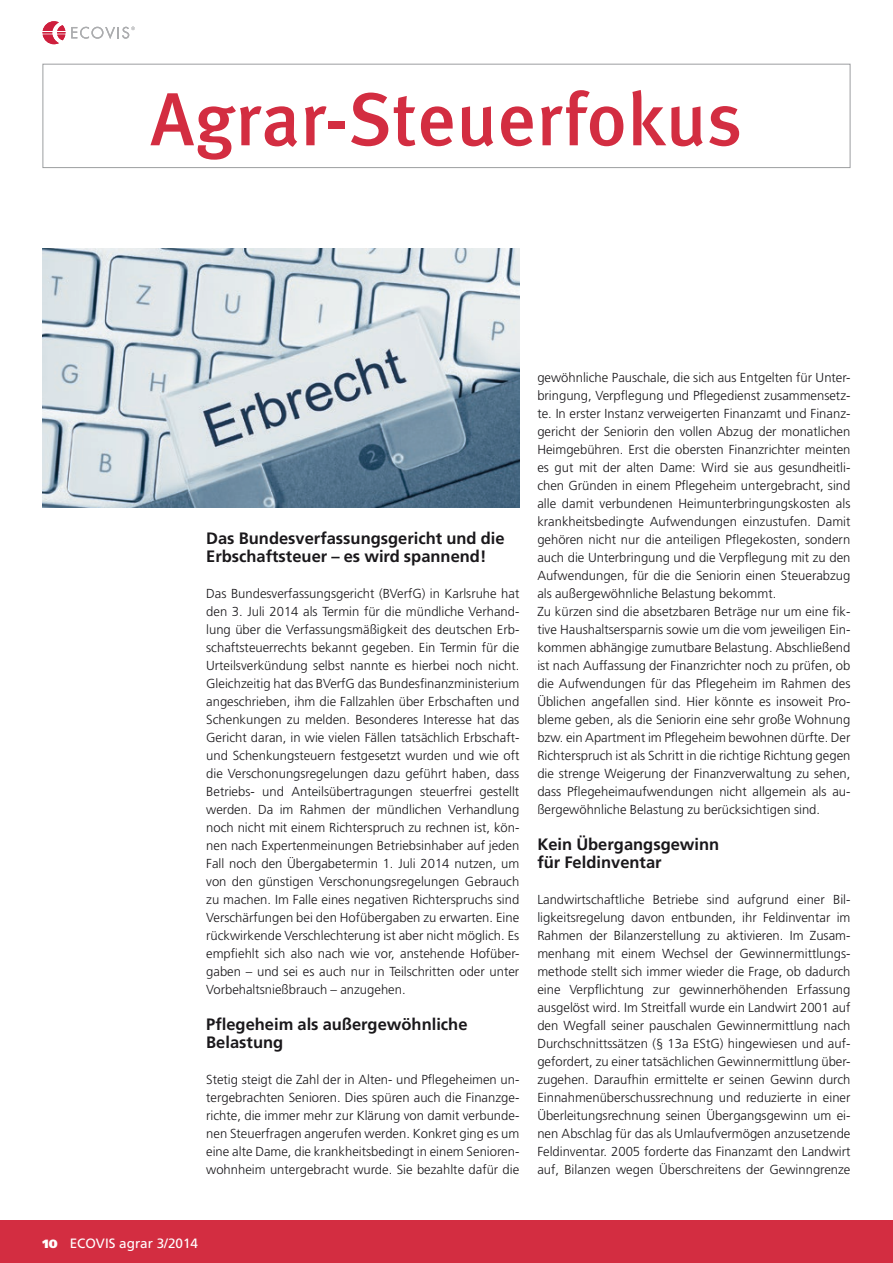
<style>
.page{position:relative;width:893px;height:1263px;background:#fff}
.page>*{position:absolute;margin:0;border:0;box-sizing:border-box;transform-origin:0 0}
.t1{font:500 75px "Meta Plus";letter-spacing:.01em;color:#d32d41}
.t2{font:700 16.5px/18px "Frutiger";color:#1a181b}
.t3{font:13.5px "Frutiger";color:#fff}
.t4{font:300 13.05px/18px "Frutiger";color:#1a181b;text-align:justify}
.s1{font-weight:900;font-size:12px}
</style>
<div class="page">
<div style="left:0;top:1220px;width:893px;height:43px;background:#d32d41"></div>
<svg style="left:71px;top:27px;width:64px;height:12px"></svg>
<svg style="left:43px;top:21px;width:22px;height:23px"></svg>
<div style="left:43px;top:64px;width:807px;height:104px;border:1px solid #9c9ea0"></div>
<img style="left:43px;top:249px;width:476px;height:259px">
<h1 class="t1" style="left:151px;top:76px;width:593px">Agrar-Steuerfokus</h1>
<p class="t2" style="left:206px;top:529px;width:300px">Das Bundesverfassungsgericht und die<br>Erbschaftsteuer – es wird spannend!</p>
<p class="t4" style="left:206px;top:584px;width:315px">Das Bundesverfassungsgericht (BVerfG) in Karlsruhe hat den 3. Juli 2014 als Termin für die mündliche Verhand&shy;lung über die Verfassungsmäßigkeit des deutschen Erb&shy;schaftsteuerrechts bekannt gegeben. Ein Termin für die Urteilsverkündung selbst nannte es hierbei noch nicht.<br>Gleichzeitig hat das BVerfG das Bundesfinanzministerium angeschrieben, ihm die Fallzahlen über Erbschaften und Schenkungen zu melden. Besonderes Interesse hat das Gericht daran, in wie vielen Fällen tatsächlich Erbschaft&shy;und Schenkungsteuern festgesetzt wurden und wie oft die Verschonungsregelungen dazu geführt haben, dass Betriebs- und Anteilsübertragungen steuerfrei gestellt werden. Da im Rahmen der mündlichen Verhandlung noch nicht mit einem Richterspruch zu rechnen ist, kön&shy;nen nach Expertenmeinungen Betriebsinhaber auf jeden Fall noch den Übergabetermin 1. Juli 2014 nutzen, um von den günstigen Verschonungsregelungen Gebrauch zu machen. Im Falle eines negativen Richterspruchs sind Verschärfungen bei den Hofübergaben zu erwarten. Eine rückwirkende Verschlechterung ist aber nicht möglich. Es empfiehlt sich also nach wie vor, anstehende Hofüber&shy;gaben – und sei es auch nur in Teilschritten oder unter Vorbehaltsnießbrauch – anzugehen.</p>
<p class="t2" style="left:206px;top:1015px;width:263px">Pflegeheim als außergewöhnliche<br>Belastung</p>
<p class="t4" style="left:206px;top:1070px;width:315px">Stetig steigt die Zahl der in Alten- und Pflegeheimen un&shy;tergebrachten Senioren. Dies spüren auch die Finanzge&shy;richte, die immer mehr zur Klärung von damit verbunde&shy;nen Steuerfragen angerufen werden. Konkret ging es um eine alte Dame, die krankheitsbedingt in einem Senioren&shy;wohnheim untergebracht wurde. Sie bezahlte dafür die</p>
<p class="t4" style="left:537px;top:368px;width:315px;text-align:left">gewöhnliche Pauschale, die sich aus Entgelten für Unter&shy;bringung, Verpflegung und Pflegedienst zusammensetz&shy;te. In erster Instanz verweigerten Finanzamt und Finanz&shy;gericht der Seniorin den vollen Abzug der monatlichen Heimgebühren. Erst die obersten Finanzrichter meinten es gut mit der alten Dame: Wird sie aus gesundheitli&shy;chen Gründen in einem Pflegeheim untergebracht, sind alle damit verbundenen Heimunterbringungskosten als krankheitsbedingte Aufwendungen einzustufen. Damit gehören nicht nur die anteiligen Pflegekosten, sondern auch die Unterbringung und die Verpflegung mit zu den Aufwendungen, für die die Seniorin einen Steuerabzug als außergewöhnliche Belastung bekommt.<br>Zu kürzen sind die absetzbaren Beträge nur um eine fik&shy;tive Haushaltsersparnis sowie um die vom jeweiligen Ein&shy;kommen abhängige zumutbare Belastung. Abschließend ist nach Auffassung der Finanzrichter noch zu prüfen, ob die Aufwendungen für das Pflegeheim im Rahmen des Üblichen angefallen sind. Hier könnte es insoweit Pro&shy;bleme geben, als die Seniorin eine sehr große Wohnung bzw. ein Apartment im Pflegeheim bewohnen dürfte. Der Richterspruch ist als Schritt in die richtige Richtung gegen die strenge Weigerung der Finanzverwaltung zu sehen, dass Pflegeheimaufwendungen nicht allgemein als au&shy;ßergewöhnliche Belastung zu berücksichtigen sind.</p>
<p class="t2" style="left:537px;top:835px;width:183px">Kein Übergangsgewinn für Feldinventar</p>
<p class="t4" style="left:537px;top:890px;width:315px">Landwirtschaftliche Betriebe sind aufgrund einer Bil&shy;ligkeitsregelung davon entbunden, ihr Feldinventar im Rahmen der Bilanzerstellung zu aktivieren. Im Zusam&shy;menhang mit einem Wechsel der Gewinnermittlungs&shy;methode stellt sich immer wieder die Frage, ob dadurch eine Verpflichtung zur gewinnerhöhenden Erfassung ausgelöst wird. Im Streitfall wurde ein Landwirt 2001 auf den Wegfall seiner pauschalen Gewinnermittlung nach Durchschnittssätzen (§ 13a EStG) hingewiesen und auf&shy;gefordert, zu einer tatsächlichen Gewinnermittlung über&shy;zugehen. Daraufhin ermittelte er seinen Gewinn durch Einnahmenüberschussrechnung und reduzierte in einer Überleitungsrechnung seinen Übergangsgewinn um ei&shy;nen Abschlag für das als Umlaufvermögen anzusetzende Feldinventar. 2005 forderte das Finanzamt den Landwirt auf, Bilanzen wegen Überschreitens der Gewinngrenze</p>
<p class="t3" style="left:43px;top:1235px;width:157px"><span class="s1">10</span> Ecovis agrar 3/2014</p>
</div>
